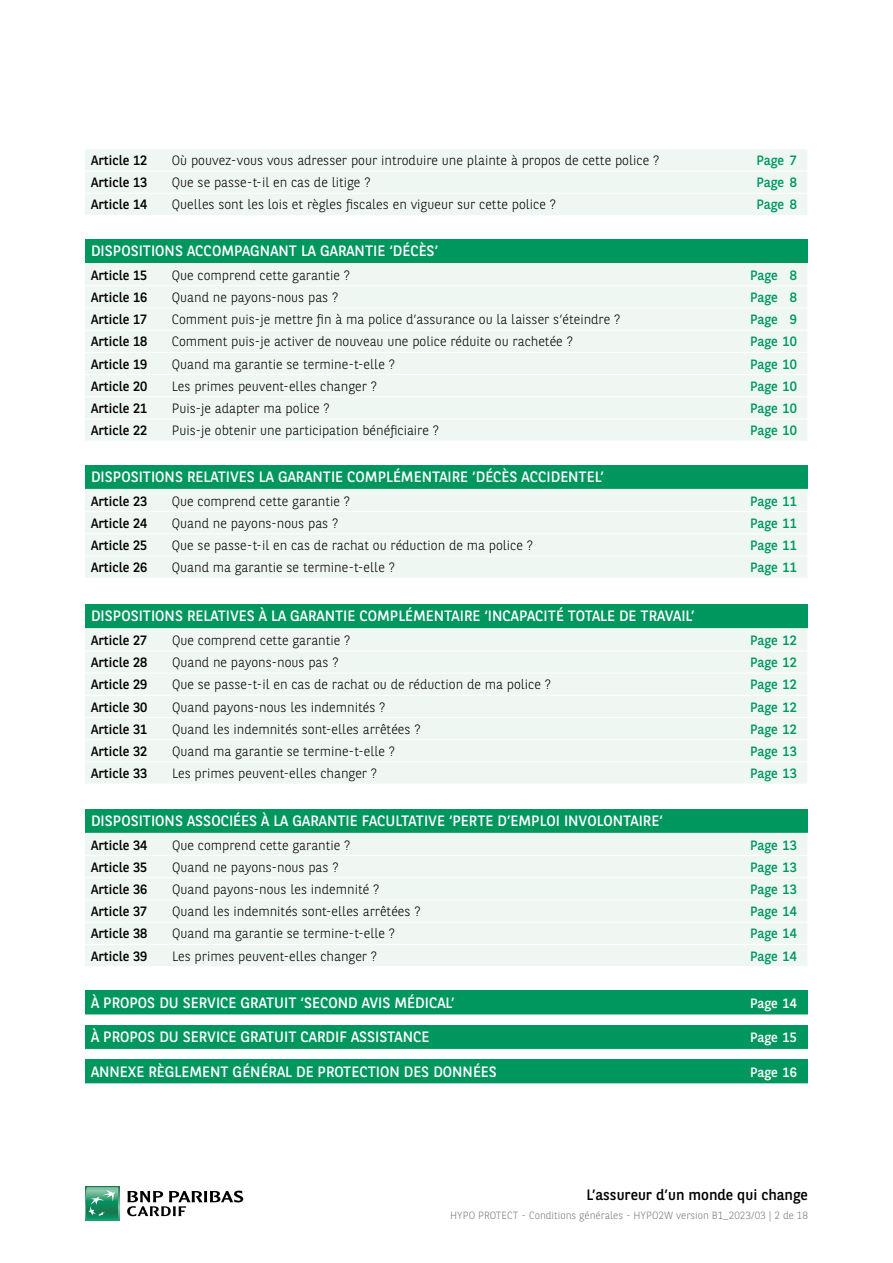
<style>
.page{position:relative;width:893px;height:1263px;background:#fff}
.page>*{position:absolute;margin:0;border:0;box-sizing:border-box;transform-origin:0 0}
.t1{font:15px "BNPP Sans";color:#fff}
.t2{font:15px "BNPP Sans";color:#000}
.t3{font:300 13.5px "BNPP Sans";color:#000}
.t4{font:13.5px "BNPP Sans";color:#000}
.t5{font:13.5px "BNPP Sans";color:#00975f}
.t6{font:13.5px "BNPP Sans";color:#fff}
.t7{font:300 10.5px "BNPP Sans";color:#7c7b7b}
</style>
<div class="page">
<svg style="left:85px;top:1186px;width:34px;height:34px"></svg>
<svg style="left:86px;top:1187px;width:32px;height:32px"></svg>
<svg style="left:127px;top:1190px;width:116px;height:26px"></svg>
<div style="left:85px;top:239px;width:723px;height:25px;background:#00975f"></div>
<div style="left:85px;top:264px;width:722px;height:177px;background:#eff7f2"></div>
<hr style="left:85px;top:263px;width:723px;height:1px;background:#fff">
<hr style="left:85px;top:285px;width:723px;height:1px;background:#fff">
<hr style="left:85px;top:308px;width:723px;height:1px;background:#fff">
<hr style="left:85px;top:330px;width:723px;height:1px;background:#fff">
<hr style="left:85px;top:352px;width:723px;height:1px;background:#fff">
<hr style="left:85px;top:374px;width:723px;height:1px;background:#fff">
<hr style="left:85px;top:396px;width:723px;height:1px;background:#fff">
<hr style="left:85px;top:419px;width:723px;height:1px;background:#fff">
<div style="left:85px;top:465px;width:723px;height:24px;background:#00975f"></div>
<div style="left:85px;top:490px;width:722px;height:88px;background:#eff7f2"></div>
<hr style="left:85px;top:511px;width:723px;height:1px;background:#fff">
<hr style="left:85px;top:533px;width:723px;height:1px;background:#fff">
<hr style="left:85px;top:556px;width:723px;height:1px;background:#fff">
<div style="left:85px;top:604px;width:723px;height:25px;background:#00975f"></div>
<div style="left:85px;top:629px;width:722px;height:154px;background:#eff7f2"></div>
<hr style="left:85px;top:628px;width:723px;height:1px;background:#fff">
<hr style="left:85px;top:650px;width:723px;height:1px;background:#fff">
<hr style="left:85px;top:673px;width:723px;height:1px;background:#fff">
<hr style="left:85px;top:695px;width:723px;height:1px;background:#fff">
<hr style="left:85px;top:717px;width:723px;height:1px;background:#fff">
<hr style="left:85px;top:739px;width:723px;height:1px;background:#fff">
<hr style="left:85px;top:761px;width:723px;height:1px;background:#fff">
<div style="left:85px;top:809px;width:723px;height:24px;background:#00975f"></div>
<div style="left:85px;top:834px;width:722px;height:132px;background:#eff7f2"></div>
<hr style="left:85px;top:855px;width:723px;height:1px;background:#fff">
<hr style="left:85px;top:877px;width:723px;height:1px;background:#fff">
<hr style="left:85px;top:899px;width:723px;height:1px;background:#fff">
<hr style="left:85px;top:922px;width:723px;height:1px;background:#fff">
<hr style="left:85px;top:944px;width:723px;height:1px;background:#fff">
<div style="left:85px;top:990px;width:723px;height:25px;background:#00975f"></div>
<hr style="left:85px;top:1014px;width:723px;height:1px;background:#fff">
<div style="left:85px;top:1025px;width:723px;height:24px;background:#00975f"></div>
<div style="left:85px;top:1059px;width:723px;height:25px;background:#00975f"></div>
<hr style="left:85px;top:1083px;width:723px;height:1px;background:#fff">
<div style="left:85px;top:150px;width:722px;height:65px;background:#eff7f2"></div>
<hr style="left:85px;top:171px;width:723px;height:1px;background:#fff">
<hr style="left:85px;top:193px;width:723px;height:1px;background:#fff">
<p class="t4" style="left:91px;top:151px;width:58px">Article 12</p>
<p class="t3" style="left:172px;top:151px;width:489px">Où pouvez-vous vous adresser pour introduire une plainte à propos de cette police ?</p>
<p class="t5" style="left:756px;top:151px;width:42px">Page 7</p>
<p class="t4" style="left:91px;top:173px;width:58px">Article 13</p>
<p class="t3" style="left:172px;top:173px;width:200px">Que se passe-t-il en cas de litige ?</p>
<p class="t5" style="left:756px;top:173px;width:42px">Page 8</p>
<p class="t4" style="left:91px;top:196px;width:58px">Article 14</p>
<p class="t3" style="left:172px;top:196px;width:386px">Quelles sont les lois et règles fiscales en vigueur sur cette police ?</p>
<p class="t5" style="left:756px;top:196px;width:42px">Page 8</p>
<p class="t1" style="left:91px;top:241px;width:349px">DISPOSITIONS ACCOMPAGNANT LA GARANTIE ‘DÉCÈS’</p>
<p class="t4" style="left:91px;top:266px;width:58px">Article 15</p>
<p class="t3" style="left:172px;top:266px;width:180px">Que comprend cette garantie ?</p>
<p class="t5" style="left:750px;top:266px;width:48px">Page 8</p>
<p class="t4" style="left:91px;top:288px;width:58px">Article 16</p>
<p class="t3" style="left:172px;top:288px;width:168px">Quand ne payons-nous pas ?</p>
<p class="t5" style="left:750px;top:288px;width:48px">Page 8</p>
<p class="t4" style="left:91px;top:310px;width:58px">Article 17</p>
<p class="t3" style="left:172px;top:310px;width:450px">Comment puis-je mettre fin à ma police d’assurance ou la laisser s’éteindre ?</p>
<p class="t5" style="left:750px;top:310px;width:48px">Page 9</p>
<p class="t4" style="left:91px;top:332px;width:58px">Article 18</p>
<p class="t3" style="left:172px;top:332px;width:402px">Comment puis-je activer de nouveau une police réduite ou rachetée ?</p>
<p class="t5" style="left:750px;top:332px;width:48px">Page 10</p>
<p class="t4" style="left:91px;top:355px;width:58px">Article 19</p>
<p class="t3" style="left:172px;top:355px;width:224px">Quand ma garantie se termine-t-elle ?</p>
<p class="t5" style="left:750px;top:355px;width:48px">Page 10</p>
<p class="t4" style="left:91px;top:377px;width:58px">Article 20</p>
<p class="t3" style="left:172px;top:377px;width:206px">Les primes peuvent-elles changer ?</p>
<p class="t5" style="left:750px;top:377px;width:48px">Page 10</p>
<p class="t4" style="left:91px;top:399px;width:58px">Article 21</p>
<p class="t3" style="left:172px;top:399px;width:159px">Puis-je adapter ma police ?</p>
<p class="t5" style="left:750px;top:399px;width:48px">Page 10</p>
<p class="t4" style="left:91px;top:421px;width:58px">Article 22</p>
<p class="t3" style="left:172px;top:421px;width:269px">Puis-je obtenir une participation bénéficiaire ?</p>
<p class="t5" style="left:750px;top:421px;width:48px">Page 10</p>
<p class="t1" style="left:91px;top:467px;width:514px">DISPOSITIONS RELATIVES LA GARANTIE COMPLÉMENTAIRE ‘DÉCÈS ACCIDENTEL’</p>
<p class="t4" style="left:91px;top:492px;width:58px">Article 23</p>
<p class="t3" style="left:172px;top:492px;width:180px">Que comprend cette garantie ?</p>
<p class="t5" style="left:750px;top:492px;width:48px">Page 11</p>
<p class="t4" style="left:91px;top:514px;width:58px">Article 24</p>
<p class="t3" style="left:172px;top:514px;width:168px">Quand ne payons-nous pas ?</p>
<p class="t5" style="left:750px;top:514px;width:48px">Page 11</p>
<p class="t4" style="left:91px;top:536px;width:58px">Article 25</p>
<p class="t3" style="left:172px;top:536px;width:363px">Que se passe-t-il en cas de rachat ou réduction de ma police ?</p>
<p class="t5" style="left:750px;top:536px;width:48px">Page 11</p>
<p class="t4" style="left:91px;top:558px;width:58px">Article 26</p>
<p class="t3" style="left:172px;top:558px;width:224px">Quand ma garantie se termine-t-elle ?</p>
<p class="t5" style="left:750px;top:558px;width:48px">Page 11</p>
<p class="t1" style="left:91px;top:606px;width:605px">DISPOSITIONS RELATIVES À LA GARANTIE COMPLÉMENTAIRE ‘INCAPACITÉ TOTALE DE TRAVAIL’</p>
<p class="t4" style="left:91px;top:631px;width:58px">Article 27</p>
<p class="t3" style="left:172px;top:631px;width:180px">Que comprend cette garantie ?</p>
<p class="t5" style="left:750px;top:631px;width:48px">Page 12</p>
<p class="t4" style="left:91px;top:653px;width:58px">Article 28</p>
<p class="t3" style="left:172px;top:653px;width:168px">Quand ne payons-nous pas ?</p>
<p class="t5" style="left:750px;top:653px;width:48px">Page 12</p>
<p class="t4" style="left:91px;top:675px;width:58px">Article 29</p>
<p class="t3" style="left:172px;top:675px;width:380px">Que se passe-t-il en cas de rachat ou de réduction de ma police ?</p>
<p class="t5" style="left:750px;top:675px;width:48px">Page 12</p>
<p class="t4" style="left:91px;top:698px;width:58px">Article 30</p>
<p class="t3" style="left:172px;top:698px;width:215px">Quand payons-nous les indemnités ?</p>
<p class="t5" style="left:750px;top:698px;width:48px">Page 12</p>
<p class="t4" style="left:91px;top:720px;width:58px">Article 31</p>
<p class="t3" style="left:172px;top:720px;width:250px">Quand les indemnités sont-elles arrêtées ?</p>
<p class="t5" style="left:750px;top:720px;width:48px">Page 12</p>
<p class="t4" style="left:91px;top:742px;width:58px">Article 32</p>
<p class="t3" style="left:172px;top:742px;width:224px">Quand ma garantie se termine-t-elle ?</p>
<p class="t5" style="left:750px;top:742px;width:48px">Page 13</p>
<p class="t4" style="left:91px;top:764px;width:58px">Article 33</p>
<p class="t3" style="left:172px;top:764px;width:206px">Les primes peuvent-elles changer ?</p>
<p class="t5" style="left:750px;top:764px;width:48px">Page 13</p>
<p class="t1" style="left:91px;top:810px;width:573px">DISPOSITIONS ASSOCIÉES À LA GARANTIE FACULTATIVE ‘PERTE D’EMPLOI INVOLONTAIRE’</p>
<p class="t4" style="left:91px;top:836px;width:58px">Article 34</p>
<p class="t3" style="left:172px;top:836px;width:180px">Que comprend cette garantie ?</p>
<p class="t5" style="left:750px;top:836px;width:48px">Page 13</p>
<p class="t4" style="left:91px;top:858px;width:58px">Article 35</p>
<p class="t3" style="left:172px;top:858px;width:168px">Quand ne payons-nous pas ?</p>
<p class="t5" style="left:750px;top:858px;width:48px">Page 13</p>
<p class="t4" style="left:91px;top:880px;width:58px">Article 36</p>
<p class="t3" style="left:172px;top:880px;width:209px">Quand payons-nous les indemnité ?</p>
<p class="t5" style="left:750px;top:880px;width:48px">Page 13</p>
<p class="t4" style="left:91px;top:902px;width:58px">Article 37</p>
<p class="t3" style="left:172px;top:902px;width:250px">Quand les indemnités sont-elles arrêtées ?</p>
<p class="t5" style="left:750px;top:902px;width:48px">Page 14</p>
<p class="t4" style="left:91px;top:924px;width:58px">Article 38</p>
<p class="t3" style="left:172px;top:924px;width:224px">Quand ma garantie se termine-t-elle ?</p>
<p class="t5" style="left:750px;top:924px;width:48px">Page 14</p>
<p class="t4" style="left:91px;top:946px;width:58px">Article 39</p>
<p class="t3" style="left:172px;top:946px;width:206px">Les primes peuvent-elles changer ?</p>
<p class="t5" style="left:750px;top:946px;width:48px">Page 14</p>
<p class="t1" style="left:91px;top:992px;width:365px">À PROPOS DU SERVICE GRATUIT ‘SECOND AVIS MÉDICAL’</p>
<p class="t6" style="left:750px;top:994px;width:48px">Page 14</p>
<p class="t1" style="left:91px;top:1026px;width:340px">À PROPOS DU SERVICE GRATUIT CARDIF ASSISTANCE</p>
<p class="t6" style="left:750px;top:1028px;width:48px">Page 15</p>
<p class="t1" style="left:91px;top:1061px;width:407px">ANNEXE RÈGLEMENT GÉNÉRAL DE PROTECTION DES DONNÉES</p>
<p class="t6" style="left:750px;top:1062px;width:48px">Page 16</p>
<p class="t2" style="left:586px;top:1184px;width:223px">L’assureur d’un monde qui change</p>
<p class="t7" style="left:450px;top:1208px;width:359px">HYPO PROTECT - Conditions générales - HYPO2W version B1_2023/03 | 2 de 18</p>
</div>
